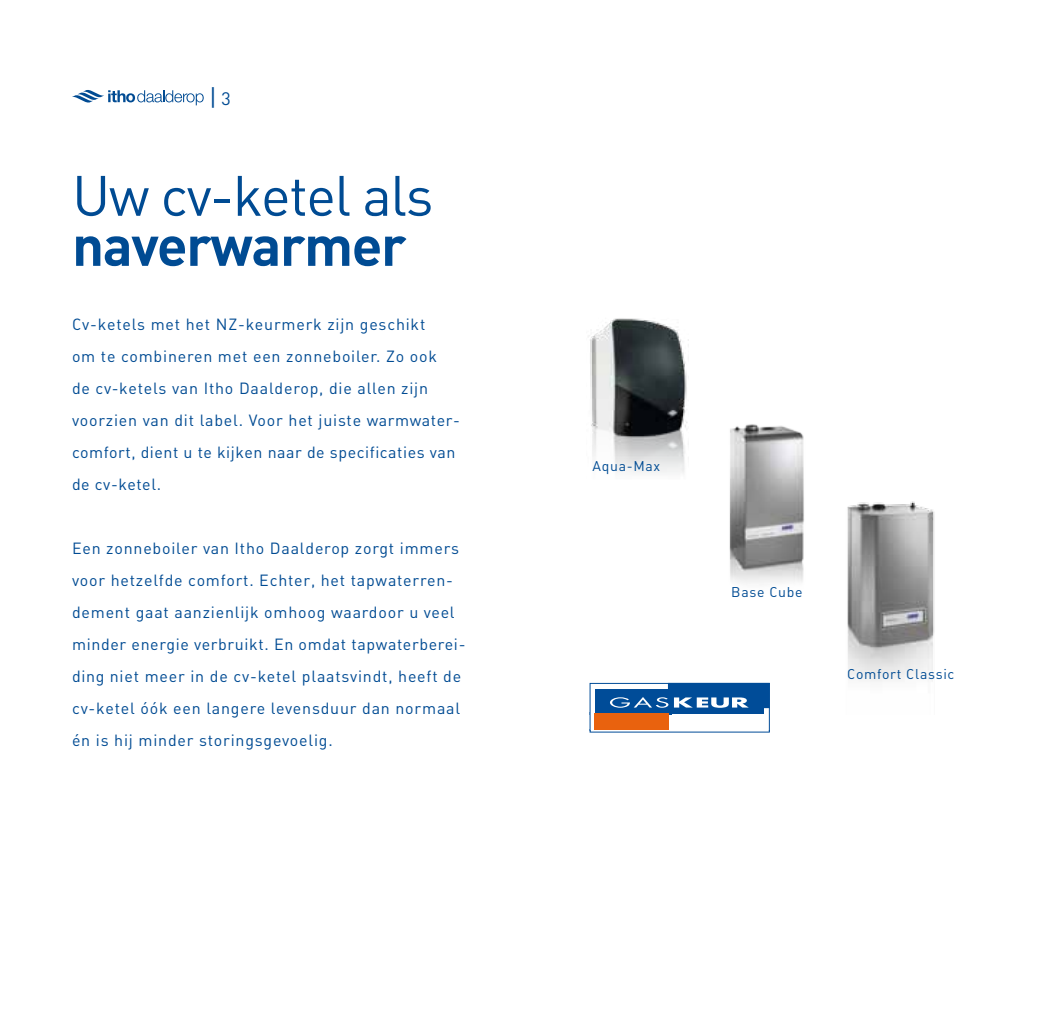
<style>
.page{position:relative;width:1055px;height:1027px;background:#fff}
.page>*{position:absolute;margin:0;border:0;box-sizing:border-box;transform-origin:0 0}
.t1{font:56px "DIN Regular Alternate";letter-spacing:-.025em;color:#004b93}
.t2{font:56px "DIN Bold Alternate";letter-spacing:-.025em;color:#004b93}
.t3{font:24px "DIN Regular Alternate";color:#004b93}
.t4{font:16px/32px "DIN Regular Alternate";letter-spacing:.05em;color:#004b93}
.t5{font:14px "DIN Regular Alternate";letter-spacing:.05em;color:#004b93}
.s1{font-size:18px}
</style>
<div class="page">
<svg style="left:72px;top:90px;width:132px;height:15px"></svg>
<img style="left:588px;top:318px;width:100px;height:155px">
<svg style="left:589px;top:683px;width:180px;height:49px"></svg>
<div style="left:672px;top:714px;width:92px;height:16px;background:#fff"></div>
<div style="left:594px;top:713px;width:75px;height:16px;background:#e9620e"></div>
<img style="left:729px;top:424px;width:75px;height:159px">
<img style="left:847px;top:501px;width:88px;height:181px">
<h2 class="t3" style="left:209px;top:82px;width:23px">|<span class="s1">3</span></h2>
<h1 class="t1" style="left:72px;top:160px;width:363px">Uw cv-ketel als</h1>
<h1 class="t2" style="left:72px;top:209px;width:336px">naverwarmer</h1>
<p class="t4" style="left:72px;top:308px;width:389px">Cv-ketels met het NZ-keurmerk zijn geschikt<br>om te combineren met een zonneboiler. Zo ook<br>de cv-ketels van Itho Daalderop, die allen zijn voorzien van dit label. Voor het juiste warmwater&shy;comfort, dient u te kijken naar de specificaties van de cv-ketel.</p>
<p class="t4" style="left:72px;top:532px;width:395px">Een zonneboiler van Itho Daalderop zorgt immers voor hetzelfde comfort. Echter, het tapwaterren&shy;dement gaat aanzienlijk omhoog waardoor u veel minder energie verbruikt. En omdat tapwaterberei&shy;ding niet meer in de cv-ketel plaatsvindt, heeft de cv-ketel óók een langere levensduur dan normaal én is hij minder storingsgevoelig.</p>
<p class="t5" style="left:592px;top:457px;width:69px">Aqua-Max</p>
<p class="t5" style="left:731px;top:583px;width:73px">Base Cube</p>
<p class="t5" style="left:847px;top:665px;width:109px">Comfort Classic</p>
</div>
